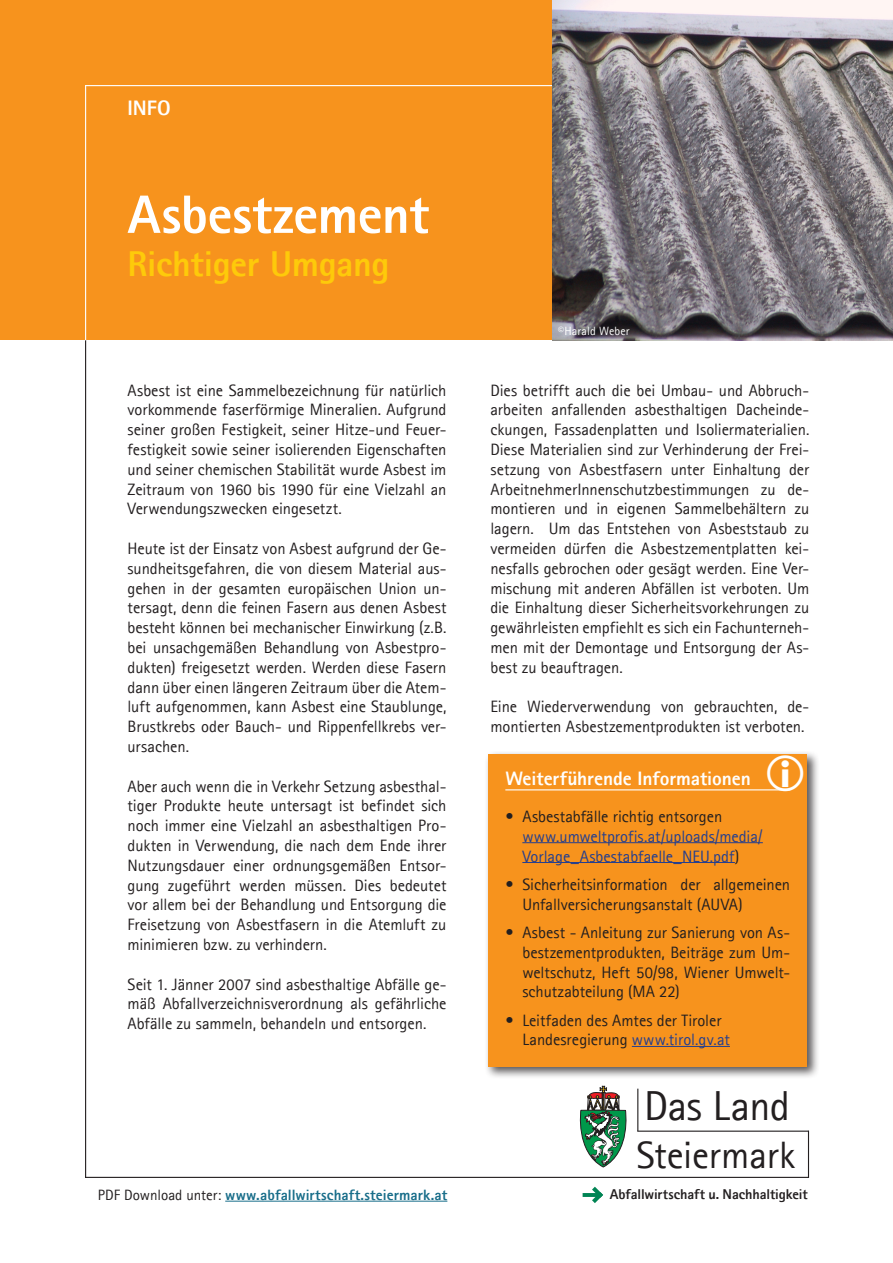
<style>
.page{position:relative;width:893px;height:1263px;background:#fff}
.page>*{position:absolute;margin:0;border:0;box-sizing:border-box;transform-origin:0 0}
.t1{font:800 54px "Agfa Rotis Sans Serif";letter-spacing:-.01em;color:#fff}
.t2{font:42px "Agfa Rotis Sans Serif";letter-spacing:-.01em;color:#231f20}
.t3{font:38.25px "Agfa Rotis Sans Serif";letter-spacing:-.01em;color:#231f20}
.t4{font:800 36px "Agfa Rotis Sans Serif";letter-spacing:-.01em;color:#feca0a}
.t5{font:800 21px "Agfa Rotis Sans Serif";color:#fff}
.t6{font:800 19.5px "Agfa Rotis Sans Serif";letter-spacing:-.005em;color:#fff}
.t7{font:16.5px/19.8px "Agfa Rotis Sans Serif";letter-spacing:-.005em;color:#231f20;text-align:justify}
.t8{font:16.5px/19.8px "Agfa Rotis Sans Serif";letter-spacing:-.005em;color:#253f8e}
.t9{font:800 15px "Agfa Rotis Sans Serif";letter-spacing:.005em;color:#196e8a}
.t10{font:800 14.25px "Agfa Rotis Sans Serif";letter-spacing:-.005em;color:#231f20}
.t11{font:12px "Agfa Rotis Sans Serif";letter-spacing:.01em;color:#fff}
.s1{color:#231f20}
.s2{color:#253f8e}
.s3{font-weight:400;color:#231f20}
</style>
<div class="page">
<div style="left:0;top:0;width:893px;height:340px;background:#f7931d"></div>
<hr style="left:85px;top:340px;width:1px;height:838px;background:#231f20">
<hr style="left:85px;top:85px;width:1px;height:255px;background:#fff">
<hr style="left:85px;top:85px;width:468px;height:1px;background:#fff">
<hr style="left:86px;top:1177px;width:722px;height:1px;background:#231f20">
<hr style="left:808px;top:1131px;width:1px;height:46px;background:#231f20">
<hr style="left:638px;top:1130px;width:170px;height:2px;background:#231f20">
<hr style="left:637px;top:1089px;width:1px;height:42px;background:#231f20">
<svg style="left:580px;top:1086px;width:47px;height:81px"></svg>
<hr style="left:583px;top:1193px;width:18px;height:4px;background:#008454">
<svg style="left:588px;top:1186px;width:15px;height:17px"></svg>
<hr style="left:225px;top:1201px;width:222px;height:1px;background:#196e8a">
<img style="left:553px;top:0;width:340px;height:340px">
<div style="left:484px;top:751px;width:336px;height:328px;background:#231f20;opacity:.75"></div>
<div style="left:488px;top:755px;width:319px;height:312px;background:#f7931d"></div>
<hr style="left:505px;top:789px;width:285px;height:1px;background:#fff">
<hr style="left:522px;top:842px;width:241px;height:1px;background:#253f8e">
<hr style="left:522px;top:862px;width:213px;height:1px;background:#253f8e">
<hr style="left:632px;top:1046px;width:98px;height:1px;background:#253f8e">
<svg style="left:767px;top:789px;width:24px;height:2px"></svg>
<p class="t5" style="left:128px;top:95px;width:45px">INFO</p>
<h1 class="t1" style="left:128px;top:180px;width:303px">Asbestzement</h1>
<h3 class="t4" style="left:128px;top:241px;width:263px">Richtiger Umgang</h3>
<p class="t7" style="left:128px;top:380px;width:320px">Asbest ist eine Sammelbezeichnung für natürlich vorkommende faserförmige Mineralien. Aufgrund seiner großen Festigkeit, seiner Hitze-und Feuer&shy;festigkeit sowie seiner isolierenden Eigenschaften und seiner chemischen Stabilität wurde Asbest im Zeitraum von 1960 bis 1990 für eine Vielzahl an Verwendungszwecken eingesetzt.</p>
<p class="t7" style="left:128px;top:538px;width:320px">Heute ist der Einsatz von Asbest aufgrund der Ge&shy;sundheitsgefahren, die von diesem Material aus&shy;gehen in der gesamten europäischen Union un&shy;tersagt, denn die feinen Fasern aus denen Asbest besteht können bei mechanischer Einwirkung (z.B. bei unsachgemäßen Behandlung von Asbestpro&shy;dukten) freigesetzt werden. Werden diese Fasern dann über einen längeren Zeitraum über die Atem&shy;luft aufgenommen, kann Asbest eine Staublunge, Brustkrebs oder Bauch- und Rippenfellkrebs ver&shy;ursachen.</p>
<p class="t7" style="left:128px;top:776px;width:320px">Aber auch wenn die in Verkehr Setzung asbesthal&shy;tiger Produkte heute untersagt ist befindet sich noch immer eine Vielzahl an asbesthaltigen Pro&shy;dukten in Verwendung, die nach dem Ende ihrer Nutzungsdauer einer ordnungsgemäßen Entsor&shy;gung zugeführt werden müssen. Dies bedeutet vor allem bei der Behandlung und Entsorgung die Freisetzung von Asbestfasern in die Atemluft zu minimieren bzw. zu verhindern.</p>
<p class="t7" style="left:128px;top:974px;width:320px">Seit 1. Jänner 2007 sind asbesthaltige Abfälle ge&shy;mäß Abfallverzeichnisverordnung als gefährliche Abfälle zu sammeln, behandeln und entsorgen.</p>
<p class="t11" style="left:558px;top:323px;width:73px">©Harald Weber</p>
<p class="t7" style="left:490px;top:380px;width:320px">Dies betrifft auch die bei Umbau- und Abbruch&shy;arbeiten anfallenden asbesthaltigen Dacheinde&shy;ckungen, Fassadenplatten und Isoliermaterialien.<br>Diese Materialien sind zur Verhinderung der Frei&shy;setzung von Asbestfasern unter Einhaltung der ArbeitnehmerInnenschutzbestimmungen zu de&shy;montieren und in eigenen Sammelbehältern zu lagern. Um das Entstehen von Asbeststaub zu vermeiden dürfen die Asbestzementplatten kei&shy;nesfalls gebrochen oder gesägt werden. Eine Ver&shy;mischung mit anderen Abfällen ist verboten. Um die Einhaltung dieser Sicherheitsvorkehrungen zu gewährleisten empfiehlt es sich ein Fachunterneh&shy;men mit der Demontage und Entsorgung der As&shy;best zu beauftragen.</p>
<p class="t7" style="left:490px;top:697px;width:320px">Eine Wiederverwendung von gebrauchten, de&shy;montierten Asbestzementprodukten ist verboten.</p>
<p class="t6" style="left:505px;top:766px;width:247px">Weiterführende Informationen</p>
<p class="t7" style="left:505px;top:806px;width:218px">• Asbestabfälle richtig entsorgen</p>
<p class="t8" style="left:522px;top:826px;width:242px">www.umweltprofis.at/uploads/media/<br>Vorlage_Asbestabfaelle_NEU.pdf<span class="s1">)</span></p>
<p class="t7" style="left:522px;top:874px;width:269px;text-indent:-17px">• Sicherheitsinformation der allgemeinen<br>Unfallversicherungsanstalt (AUVA)</p>
<p class="t7" style="left:522px;top:922px;width:269px;text-indent:-17px">• Asbest - Anleitung zur Sanierung von As&shy;bestzementprodukten, Beiträge zum Um&shy;weltschutz, Heft 50/98, Wiener Umwelt&shy;schutzabteilung (MA 22)</p>
<p class="t7" style="left:522px;top:1010px;width:209px;text-indent:-17px">• Leitfaden des Amtes der Tiroler<br>Landesregierung <span class="s2">www.tirol.gv.at</span></p>
<h2 class="t2" style="left:644px;top:1081px;width:148px">Das Land</h2>
<h3 class="t3" style="left:636px;top:1133px;width:160px">Steiermark</h3>
<p class="t9" style="left:98px;top:1185px;width:351px"><span class="s3">PDF Download unter:</span> www.abfallwirtschaft.steiermark.at</p>
<p class="t10" style="left:610px;top:1184px;width:200px">Abfallwirtschaft u. Nachhaltigkeit</p>
</div>
